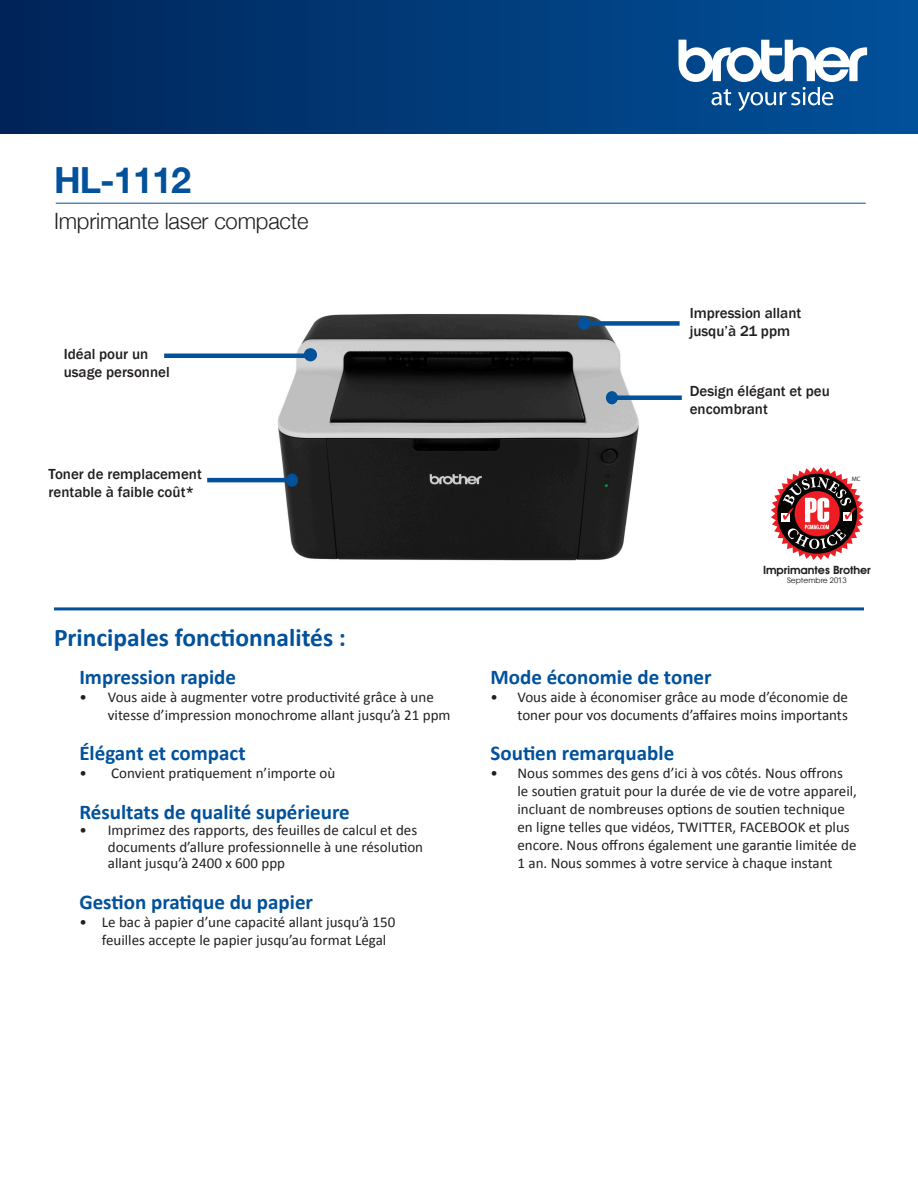
<style>
.page{position:relative;width:918px;height:1188px;background:#fff}
.page>*{position:absolute;margin:0;border:0;box-sizing:border-box;transform-origin:0 0}
.t1{font:700 36px "Helvetica Neue";letter-spacing:-.025em;color:#01519b}
.t2{font:700 25.5px "Calibri";color:#01519b}
.t3{font:300 22.5px "Helvetica Neue";letter-spacing:-.01em;color:#231f20}
.t4{font:700 21px "Calibri";color:#01519b}
.t5{font:15px/18px "Calibri";color:#231f20}
.t6{font:500 15px/18px "Franklin Gothic";color:#231f20}
.t7{font:600 11.1px "Atlanta";color:#231f20}
.t8{font:7.5px "Atlanta";color:#231f20}
.t9{font:6.3px "Myriad Pro";color:#231f20}
</style>
<div class="page">
<div style="left:0;top:0;width:918px;height:133px;background:linear-gradient(to right,#002559,#01519a)"></div>
<svg style="left:679px;top:40px;width:188px;height:71px"></svg>
<img style="left:265px;top:314px;width:374px;height:247px">
<div style="left:578px;top:317px;width:12px;height:13px;background:#01519b;border-radius:50%"></div>
<div style="left:579px;top:321px;width:101px;height:5px;background:#01519b"></div>
<div style="left:286px;top:474px;width:12px;height:13px;background:#01519b;border-radius:50%"></div>
<hr style="left:207px;top:478px;width:90px;height:4px;background:#01519b">
<div style="left:606px;top:391px;width:12px;height:13px;background:#01519b;border-radius:50%"></div>
<div style="left:612px;top:395px;width:70px;height:5px;background:#01519b"></div>
<hr style="left:54px;top:607px;width:810px;height:3px;background:#01519b">
<hr style="left:56px;top:203px;width:810px;height:1px;background:#01519b">
<svg style="left:771px;top:467px;width:93px;height:93px"></svg>
<div style="left:304px;top:348px;width:13px;height:13px;background:#01519b;border-radius:50%"></div>
<hr style="left:164px;top:354px;width:151px;height:4px;background:#01519b">
<p class="t1" style="left:54px;top:152px;width:139px">HL-1112</p>
<p class="t3" style="left:54px;top:202px;width:256px">Imprimante laser compacte</p>
<p class="t6" style="left:64px;top:346px;width:86px">Idéal pour un</p>
<p class="t6" style="left:64px;top:364px;width:108px">usage personnel</p>
<p class="t6" style="left:49px;top:466px;width:155px">Toner de remplacement rentable à faible coût*</p>
<p class="t2" style="left:54px;top:621px;width:294px">Principales fonctionnalités :</p>
<p class="t4" style="left:79px;top:663px;width:158px">Impression rapide</p>
<p class="t5" style="left:108px;top:688px;width:344px;text-indent:-28px">• Vous aide à augmenter votre productivité grâce à une vitesse d’impression monochrome allant jusqu’à 21 ppm</p>
<p class="t4" style="left:79px;top:740px;width:168px">Élégant et compact</p>
<p class="t5" style="left:79px;top:764px;width:257px">• Convient pratiquement n’importe où</p>
<p class="t4" style="left:79px;top:798px;width:272px">Résultats de qualité supérieure</p>
<p class="t5" style="left:108px;top:822px;width:317px;line-height:16.5px;text-indent:-28px">• Imprimez des rapports, des feuilles de calcul et des documents d’allure professionnelle à une résolution allant jusqu’à 2400 x 600 ppp</p>
<p class="t4" style="left:79px;top:888px;width:235px">Gestion pratique du papier</p>
<p class="t5" style="left:102px;top:913px;width:295px;text-indent:-22px">• Le bac à papier d’une capacité allant jusqu’à 150 feuilles accepte le papier jusqu’au format Légal</p>
<p class="t6" style="left:690px;top:305px;width:113px">Impression allant</p>
<p class="t6" style="left:690px;top:323px;width:102px">jusqu’à 21 ppm</p>
<p class="t6" style="left:690px;top:382px;width:142px">Design élégant et peu encombrant</p>
<p class="t9" style="left:852px;top:475px;width:10px">MC</p>
<p class="t7" style="left:763px;top:562px;width:109px">Imprimantes Brother</p>
<p class="t8" style="left:787px;top:575px;width:61px">Septembre 2013</p>
<p class="t4" style="left:490px;top:663px;width:223px">Mode économie de toner</p>
<p class="t5" style="left:490px;top:688px;width:359px;text-align:right">• Vous aide à économiser grâce au mode d’économie de toner pour vos documents d’affaires moins importants</p>
<p class="t4" style="left:490px;top:740px;width:185px">Soutien remarquable</p>
<p class="t5" style="left:518px;top:764px;width:341px;text-indent:-27px">• Nous sommes des gens d’ici à vos côtés. Nous offrons le soutien gratuit pour la durée de vie de votre appareil, incluant de nombreuses options de soutien technique en ligne telles que vidéos, TWITTER, FACEBOOK et plus encore. Nous offrons également une garantie limitée de 1 an. Nous sommes à votre service à chaque instant</p>
</div>
